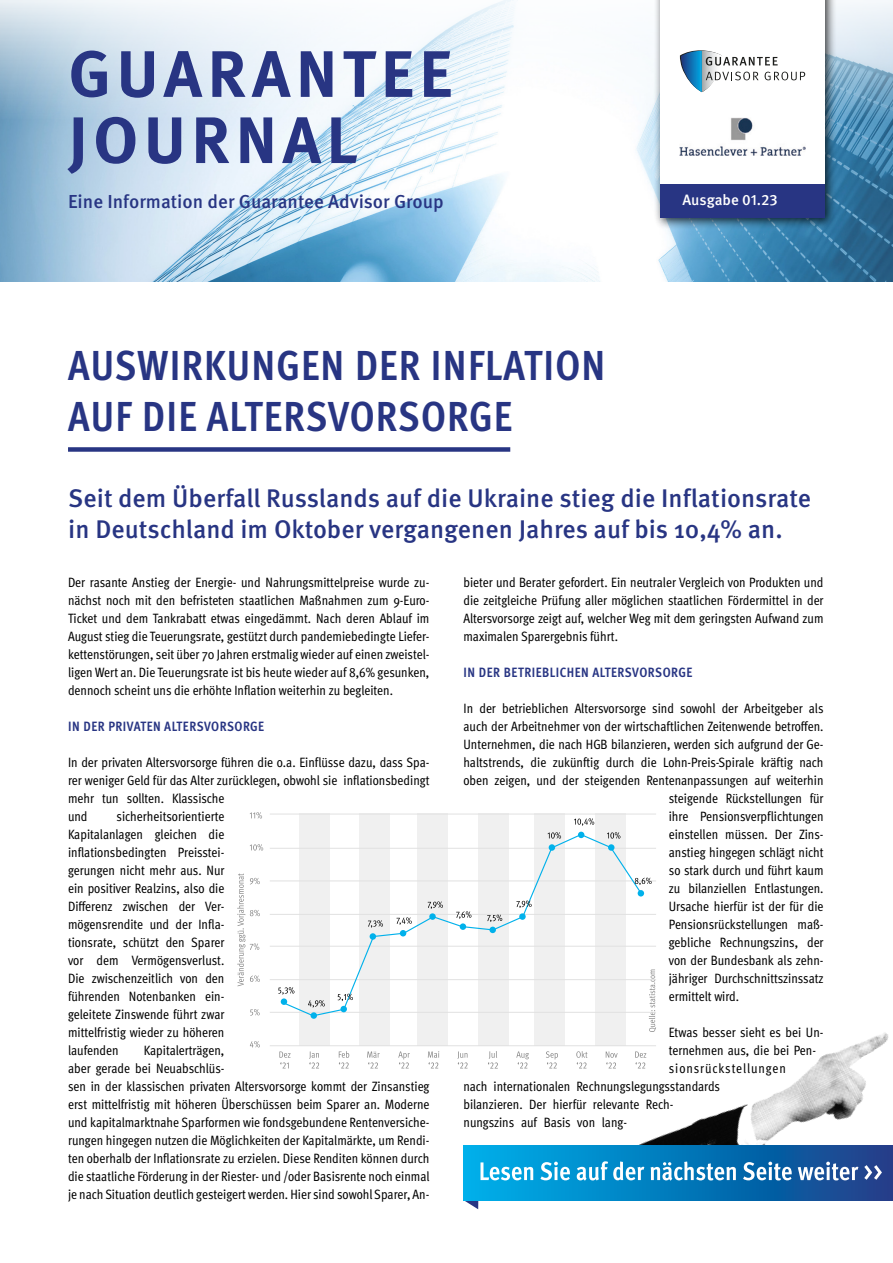
<style>
.page{position:relative;width:893px;height:1263px;background:#fff}
.page>*{position:absolute;margin:0;border:0;box-sizing:border-box;transform-origin:0 0}
.t1{font:700 65.7px/66.2px "Meta Pro";letter-spacing:.08em;color:#283583}
.t2{font:700 condensed 42px/50.4px "Meta Pro";letter-spacing:.025em;color:#283583}
.t3{font:500 25.5px/30.6px "Meta Pro";color:#283583}
.t4{font:500 18.75px "Meta Pro";color:#283583}
.t5{font:500 15px "Meta Pro";color:#fff}
.t6{font:condensed 13.5px/18px "Meta Pro";color:#000;text-align:justify}
.t7{font:700 condensed 13.5px "Meta Pro";letter-spacing:.035em;color:#283583}
.t8{font:condensed 13.5px "Meta Pro";letter-spacing:.065em;color:#000}
</style>
<div class="page">
<img style="left:579px;top:1017px;width:314px;height:184px">
<div style="left:531px;top:1188px;width:266px;height:75px;background:#fff"></div>
<img style="left:0;top:0;width:893px;height:281px">
<div style="left:654px;top:0;width:183px;height:230px;background:#000;opacity:.75"></div>
<div style="left:660px;top:0;width:165px;height:218px;background:#fff"></div>
<svg style="left:680px;top:50px;width:125px;height:42px"></svg>
<div style="left:660px;top:184px;width:165px;height:34px;background:#283583"></div>
<div style="left:68px;top:447px;width:442px;height:5px;background:#283583"></div>
<svg style="left:464px;top:1200px;width:14px;height:9px"></svg>
<svg style="left:464px;top:1145px;width:429px;height:55px;background:#0778ba"></svg>
<svg style="left:480px;top:1161px;width:402px;height:19px"></svg>
<svg style="left:649px;top:969px;width:7px;height:63px"></svg>
<div style="left:299px;top:814px;width:30px;height:232px;background:#f0f0f0"></div>
<div style="left:359px;top:814px;width:30px;height:232px;background:#f0f0f0"></div>
<div style="left:418px;top:814px;width:30px;height:232px;background:#f0f0f0"></div>
<div style="left:478px;top:814px;width:30px;height:232px;background:#f0f0f0"></div>
<div style="left:535px;top:814px;width:30px;height:232px;background:#f0f0f0"></div>
<div style="left:595px;top:814px;width:30px;height:232px;background:#f0f0f0"></div>
<hr style="left:270px;top:814px;width:386px;height:1px;background:#e1e1e1">
<hr style="left:270px;top:848px;width:386px;height:1px;background:#e1e1e1">
<hr style="left:270px;top:881px;width:386px;height:1px;background:#e1e1e1">
<hr style="left:270px;top:914px;width:386px;height:1px;background:#e1e1e1">
<hr style="left:270px;top:946px;width:386px;height:1px;background:#e1e1e1">
<hr style="left:270px;top:979px;width:386px;height:1px;background:#e1e1e1">
<hr style="left:270px;top:1012px;width:386px;height:1px;background:#e1e1e1">
<hr style="left:270px;top:1045px;width:386px;height:1px;background:#e1e1e1">
<svg style="left:282px;top:833px;width:361px;height:184px"></svg>
<div style="left:281px;top:998px;width:6px;height:7px;background:#00b1eb;border-radius:50%"></div>
<div style="left:311px;top:1012px;width:6px;height:7px;background:#00b1eb;border-radius:50%"></div>
<div style="left:340px;top:1006px;width:7px;height:6px;background:#00b1eb;border-radius:50%"></div>
<div style="left:370px;top:933px;width:6px;height:7px;background:#00b1eb;border-radius:50%"></div>
<div style="left:429px;top:913px;width:7px;height:7px;background:#00b1eb;border-radius:50%"></div>
<div style="left:460px;top:923px;width:6px;height:7px;background:#00b1eb;border-radius:50%"></div>
<div style="left:489px;top:927px;width:7px;height:6px;background:#00b1eb;border-radius:50%"></div>
<div style="left:519px;top:913px;width:7px;height:7px;background:#00b1eb;border-radius:50%"></div>
<div style="left:549px;top:844px;width:6px;height:7px;background:#00b1eb;border-radius:50%"></div>
<svg style="left:578px;top:832px;width:6px;height:6px"></svg>
<div style="left:608px;top:844px;width:6px;height:7px;background:#00b1eb;border-radius:50%"></div>
<svg style="left:250px;top:812px;width:12px;height:6px"></svg>
<svg style="left:250px;top:844px;width:13px;height:6px"></svg>
<svg style="left:250px;top:1009px;width:10px;height:6px"></svg>
<svg style="left:250px;top:1041px;width:10px;height:6px"></svg>
<svg style="left:237px;top:873px;width:23px;height:113px"></svg>
<svg style="left:279px;top:1051px;width:12px;height:17px"></svg>
<svg style="left:309px;top:1051px;width:10px;height:17px"></svg>
<svg style="left:339px;top:1051px;width:10px;height:17px"></svg>
<svg style="left:367px;top:1051px;width:13px;height:17px"></svg>
<svg style="left:398px;top:1051px;width:12px;height:17px"></svg>
<svg style="left:428px;top:1051px;width:11px;height:17px"></svg>
<svg style="left:457px;top:1051px;width:11px;height:17px"></svg>
<svg style="left:516px;top:1051px;width:13px;height:17px"></svg>
<svg style="left:546px;top:1051px;width:12px;height:17px"></svg>
<svg style="left:576px;top:1051px;width:11px;height:17px"></svg>
<svg style="left:606px;top:1051px;width:12px;height:17px"></svg>
<svg style="left:635px;top:1051px;width:11px;height:17px"></svg>
<svg style="left:278px;top:987px;width:16px;height:8px"></svg>
<svg style="left:308px;top:1000px;width:17px;height:7px"></svg>
<svg style="left:338px;top:994px;width:15px;height:7px"></svg>
<svg style="left:368px;top:920px;width:15px;height:8px"></svg>
<svg style="left:396px;top:917px;width:16px;height:19px"></svg>
<svg style="left:428px;top:901px;width:15px;height:8px"></svg>
<svg style="left:456px;top:911px;width:15px;height:8px"></svg>
<svg style="left:487px;top:915px;width:15px;height:7px"></svg>
<svg style="left:516px;top:900px;width:16px;height:8px"></svg>
<svg style="left:548px;top:832px;width:13px;height:6px"></svg>
<svg style="left:607px;top:832px;width:13px;height:6px"></svg>
<svg style="left:635px;top:878px;width:17px;height:18px"></svg>
<svg style="left:574px;top:818px;width:20px;height:8px"></svg>
<svg style="left:488px;top:1051px;width:10px;height:17px"></svg>
<img style="left:680px;top:118px;width:125px;height:37px">
<h1 class="t1" style="left:68px;top:37px;width:385px">GUARANTEE<br>JOURNAL</h1>
<h3 class="t4" style="left:68px;top:187px;width:377px">Eine Information der Guarantee Advisor Group</h3>
<p class="t5" style="left:682px;top:188px;width:97px">Ausgabe 01.23</p>
<h2 class="t2" style="left:68px;top:338px;width:539px">AUSWIRKUNGEN DER INFLATION<br>AUF DIE ALTERSVORSORGE</h2>
<h3 class="t3" style="left:68px;top:481px;width:744px">Seit dem Überfall Russlands auf die Ukraine stieg die Inflationsrate in Deutschland im Oktober vergangenen Jahres auf bis 10,4% an.</h3>
<p class="t6" style="left:68px;top:572px;width:363px">Der rasante Anstieg der Energie- und Nahrungsmittelpreise wurde zu&shy;nächst noch mit den befristeten staatlichen Maßnahmen zum 9-Euro-Ticket und dem Tankrabatt etwas eingedämmt. Nach deren Ablauf im August stieg die Teuerungsrate, gestützt durch pandemiebedingte Liefer&shy;kettenstörungen, seit über 70 Jahren erstmalig wieder auf einen zweistel&shy;ligen Wert an. Die Teuerungsrate ist bis heute wieder auf 8,6% gesunken, dennoch scheint uns die erhöhte Inflation weiterhin zu begleiten.</p>
<p class="t7" style="left:68px;top:716px;width:198px">IN DER PRIVATEN ALTERSVORSORGE</p>
<p class="t6" style="left:68px;top:752px;width:363px;text-align:left">In der privaten Altersvorsorge führen die o.a. Einflüsse dazu, dass Spa&shy;rer weniger Geld für das Alter zurücklegen, obwohl sie inflationsbedingt mehr tun sollten. Klassische<br>und</p>
<p class="t6" style="left:68px;top:806px;width:158px;text-indent:49px">sicherheitsorientierte Kapitalanlagen gleichen die inflationsbedingten Preisstei&shy;gerungen nicht mehr aus. Nur ein positiver Realzins, also die Differenz zwischen der Ver&shy;mögensrendite und der Infla&shy;tionsrate, schützt den Sparer vor dem Vermögensverlust.<br>Die zwischenzeitlich von den führenden Notenbanken ein&shy;geleitete Zinswende führt zwar mittelfristig wieder zu höheren laufenden</p>
<p class="t6" style="left:68px;top:1040px;width:363px;text-align:left;text-indent:76px">Kapitalerträgen,<br>aber gerade bei Neuabschlüs-<br>sen in der klassischen privaten Altersvorsorge kommt der Zinsanstieg erst mittelfristig mit höheren Überschüssen beim Sparer an. Moderne und kapitalmarktnahe Sparformen wie fondsgebundene Rentenversiche&shy;rungen hingegen nutzen die Möglichkeiten der Kapitalmärkte, um Rendi&shy;ten oberhalb der Inflationsrate zu erzielen. Diese Renditen können durch die staatliche Förderung in der Riester- und /oder Basisrente noch einmal je nach Situation deutlich gesteigert werden. Hier sind sowohl Sparer, An-</p>
<p class="t6" style="left:463px;top:572px;width:362px">bieter und Berater gefordert. Ein neutraler Vergleich von Produkten und die zeitgleiche Prüfung aller möglichen staatlichen Fördermittel in der Altersvorsorge zeigt auf, welcher Weg mit dem geringsten Aufwand zum maximalen Sparergebnis führt.</p>
<p class="t7" style="left:464px;top:662px;width:230px">IN DER BETRIEBLICHEN ALTERSVORSORGE</p>
<p class="t6" style="left:463px;top:698px;width:362px">In der betrieblichen Altersvorsorge sind sowohl der Arbeitgeber als</p>
<p class="t6" style="left:463px;top:716px;width:362px">auch der Arbeitnehmer von der wirtschaftlichen Zeitenwende betroffen.</p>
<p class="t6" style="left:463px;top:734px;width:362px">Unternehmen, die nach HGB bilanzieren, werden sich aufgrund der Ge-</p>
<p class="t6" style="left:463px;top:752px;width:361px">haltstrends, die zukünftig durch die Lohn-Preis-Spirale kräftig nach</p>
<p class="t6" style="left:463px;top:770px;width:362px">oben zeigen, und der steigenden Rentenanpassungen auf weiterhin</p>
<p class="t6" style="left:669px;top:788px;width:156px">steigende Rückstellungen für</p>
<p class="t6" style="left:669px;top:806px;width:156px">ihre Pensionsverpflichtungen</p>
<p class="t6" style="left:669px;top:824px;width:156px">einstellen müssen. Der Zins-</p>
<p class="t6" style="left:669px;top:842px;width:156px">anstieg hingegen schlägt nicht</p>
<p class="t6" style="left:669px;top:860px;width:156px">so stark durch und führt kaum</p>
<p class="t6" style="left:669px;top:878px;width:156px">zu bilanziellen Entlastungen.</p>
<p class="t6" style="left:669px;top:896px;width:156px">Ursache hierfür ist der für die</p>
<p class="t6" style="left:669px;top:914px;width:156px">Pensionsrückstellungen maß-</p>
<p class="t6" style="left:669px;top:932px;width:156px">gebliche Rechnungszins, der</p>
<p class="t6" style="left:669px;top:950px;width:156px">von der Bundesbank als zehn-</p>
<p class="t6" style="left:669px;top:968px;width:156px">jähriger Durchschnittszinssatz</p>
<p class="t6" style="left:669px;top:986px;width:72px">ermittelt wird.</p>
<p class="t6" style="left:669px;top:1022px;width:156px">Etwas besser sieht es bei Un-</p>
<p class="t6" style="left:669px;top:1040px;width:149px">ternehmen aus, die bei Pen-</p>
<p class="t8" style="left:669px;top:1058px;width:119px">sionsrückstellungen</p>
<p class="t6" style="left:463px;top:1076px;width:258px">nach internationalen Rechnungslegungsstandards</p>
<p class="t6" style="left:463px;top:1094px;width:212px">bilanzieren. Der hierfür relevante Rech-</p>
<p class="t6" style="left:463px;top:1112px;width:165px">nungszins auf Basis von lang-</p>
</div>
